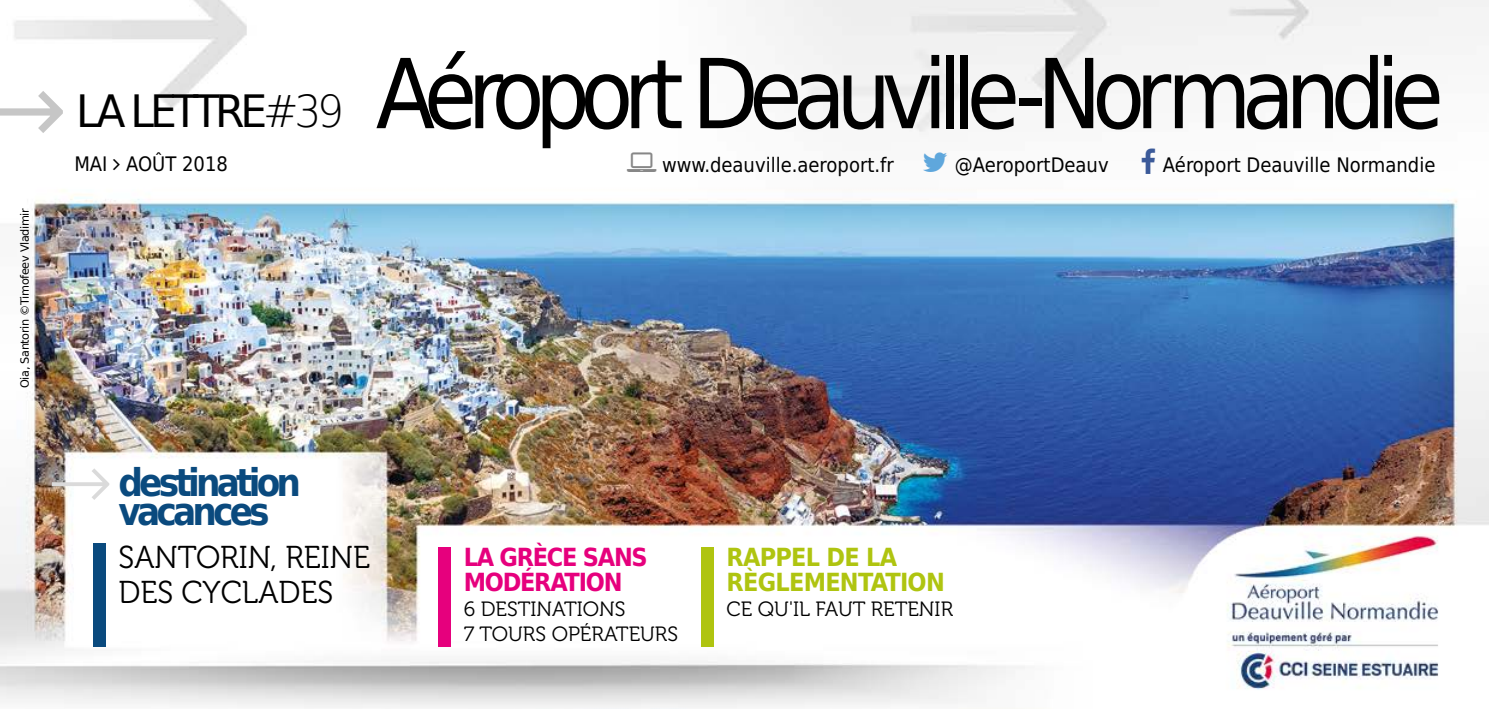
<style>
.page{position:relative;width:1489px;height:709px;background:#fff}
.page>*{position:absolute;margin:0;border:0;box-sizing:border-box;transform-origin:0 0}
.t1{font:96.25px "DejaVu Sans Condensed";letter-spacing:-.1em;color:#000}
.t2{font:200 96px "DejaVu Sans";color:#c6c6c6}
.t3{font:44.5px "DejaVu Sans";letter-spacing:-.1em;color:#000;scale:.96 1}
.t4{font:700 38.25px "DejaVu Sans Condensed";letter-spacing:-.1em;color:#0a4a7e}
.t5{font:31.5px/35px "Museo 300";color:#000}
.t6{font:700 25px/25px "DejaVu Sans Condensed";letter-spacing:-.03em;color:#afc410}
.t7{font:700 25px/25px "DejaVu Sans Condensed";letter-spacing:-.05em;color:#e6007d}
.t8{font:20.5px/24.8px "Museo 300";color:#000}
.t9{font:20px "DejaVu Sans Condensed";color:#000}
.t10{font:11.25px "DejaVu Sans";letter-spacing:-.03em;color:#000}
.s1{font-weight:200}
</style>
<div class="page">
<img style="left:0;top:0;width:1488px;height:709px">
<svg style="left:0;top:89px;width:64px;height:46px"></svg>
<div style="left:94px;top:544px;width:12px;height:103px;background:#0a4a7e"></div>
<div style="left:439px;top:548px;width:12px;height:99px;background:#e6007d"></div>
<div style="left:701px;top:548px;width:12px;height:99px;background:#afc410"></div>
<svg style="left:113px;top:159px;width:7px;height:11px"></svg>
<svg style="left:627px;top:152px;width:29px;height:20px"></svg>
<svg style="left:923px;top:152px;width:24px;height:20px"></svg>
<svg style="left:1141px;top:148px;width:14px;height:26px"></svg>
<svg style="left:52px;top:468px;width:57px;height:32px"></svg>
<p class="t2" style="left:-14px;top:36px;width:82px">→</p>
<p class="t10" style="left:16px;top:388px;width:181px;rotate:-90deg">Oia, Santorin ©Timofeev Vladimir</p>
<p class="t3" style="left:76px;top:75px;width:280px">LA LETTRE<span class="s1">#39</span></p>
<p class="t1" style="left:376px;top:16px;width:1069px">Aéroport Deauville-Normandie</p>
<p class="t9" style="left:74px;top:148px;width:155px">MAI AOÛT 2018</p>
<p class="t9" style="left:662px;top:149px;width:233px">www.deauville.aeroport.fr</p>
<p class="t9" style="left:954px;top:149px;width:155px">@AeroportDeauv</p>
<p class="t9" style="left:1162px;top:149px;width:274px">Aéroport Deauville Normandie</p>
<p class="t4" style="left:118px;top:451px;width:184px">destination</p>
<p class="t4" style="left:118px;top:480px;width:153px">vacances</p>
<p class="t5" style="left:118px;top:540px;width:253px">SANTORIN, REINE<br>DES CYCLADES</p>
<p class="t7" style="left:463px;top:544px;width:186px">LA GRÈCE SANS<br>MODÉRATION</p>
<p class="t8" style="left:463px;top:597px;width:216px">6 DESTINATIONS<br>7 TOURS OPÉRATEURS</p>
<p class="t6" style="left:726px;top:544px;width:220px">RAPPEL DE LA<br>RÈGLEMENTATION</p>
<p class="t8" style="left:726px;top:597px;width:228px">CE QU'IL FAUT RETENIR</p>
</div>
